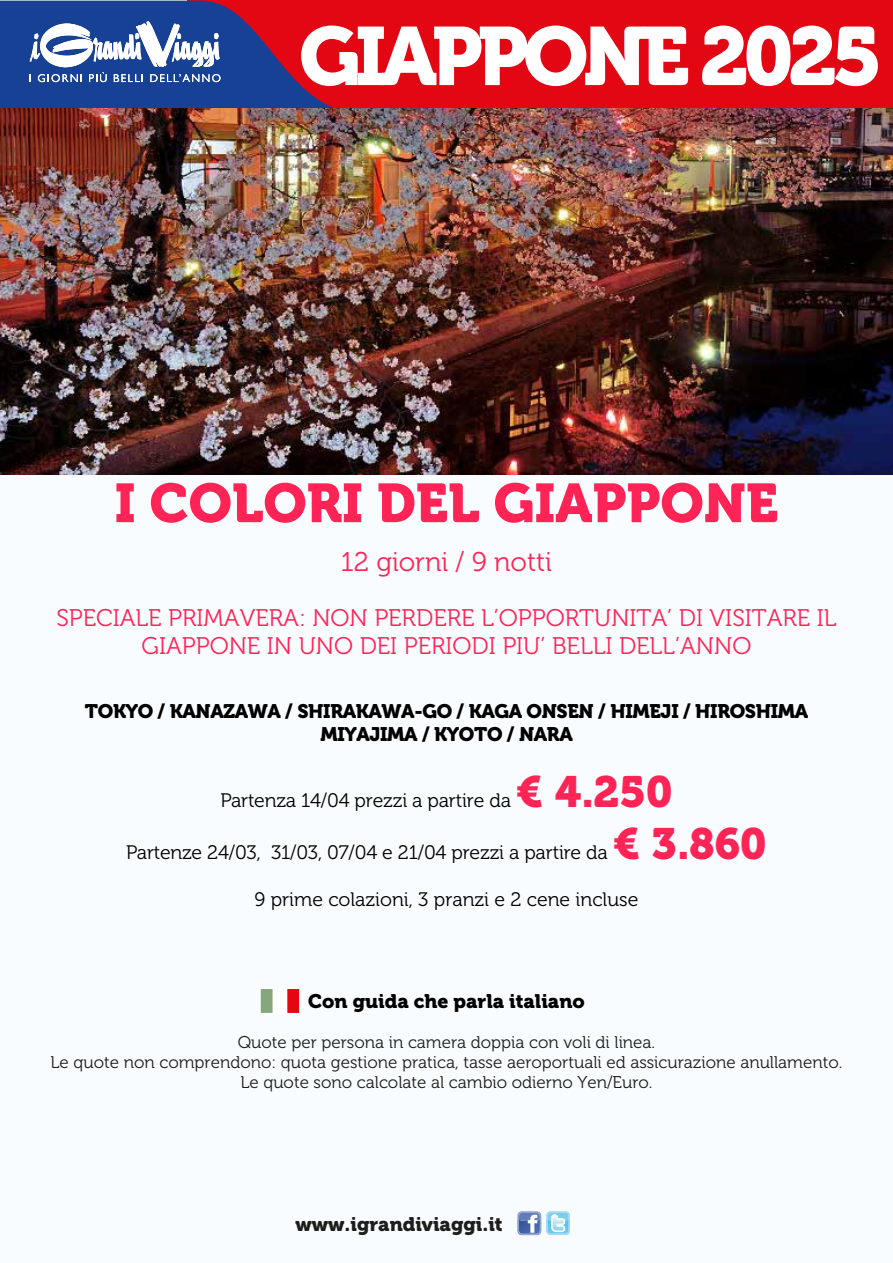
<style>
.page{position:relative;width:893px;height:1263px;background:#fff}
.page>*{position:absolute;margin:0;border:0;box-sizing:border-box;transform-origin:0 0}
.t1{font:81.9px "Museo 900";letter-spacing:-.065em;color:#fff}
.t2{font:54.3px "Museo 900";color:#ff2455}
.t3{font:43.5px "Museo 900";letter-spacing:-.005em;color:#ff2456}
.t4{font:27px "Museo 300";color:#ff2455}
.t5{font:24px/28.8px "Museo 300";color:#ff2455;text-align:center}
.t6{font:19.5px "Museo 300";letter-spacing:-.01em;color:#000}
.t7{font:19.5px/23.4px "Museo 900";letter-spacing:-.02em;color:#000;text-align:center}
.t8{font:19.5px "Museo 900";color:#000}
.t9{font:19.5px "Museo 900";color:#1d1d1b}
.t10{font:16.95px/20.4px "Museo 300";color:#1d1d1b;text-align:center}
</style>
<div class="page">
<div style="left:0;top:0;width:893px;height:1262px;background:#f9fcfe"></div>
<div style="left:187px;top:0;width:706px;height:108px;background:#e30613"></div>
<svg style="left:0;top:1px;width:337px;height:108px"></svg>
<svg style="left:518px;top:1211px;width:52px;height:24px"></svg>
<div style="left:271px;top:987px;width:19px;height:27px;background:#fff"></div>
<div style="left:259px;top:987px;width:15px;height:27px;background:#86a77b;border:2px solid #fff"></div>
<div style="left:286px;top:987px;width:15px;height:27px;background:#e30613;border:2px solid #fff"></div>
<img style="left:0;top:109px;width:893px;height:366px">
<h1 class="t1" style="left:299px;top:10px;width:584px">GIAPPONE 2025</h1>
<h2 class="t2" style="left:115px;top:472px;width:665px">I COLORI DEL GIAPPONE</h2>
<h3 class="t4" style="left:341px;top:547px;width:213px">12 giorni / 9 notti</h3>
<h3 class="t5" style="left:56px;top:603px;width:782px">SPECIALE PRIMAVERA: NON PERDERE L’OPPORTUNITA’ DI VISITARE IL<br>GIAPPONE IN UNO DEI PERIODI PIU’ BELLI DELL’ANNO</h3>
<p class="t7" style="left:85px;top:699px;width:725px">TOKYO / KANAZAWA / SHIRAKAWA-GO / KAGA ONSEN / HIMEJI / HIROSHIMA<br>MIYAJIMA / KYOTO / NARA</p>
<h3 class="t3" style="left:516px;top:767px;width:158px">€ 4.250</h3>
<p class="t6" style="left:126px;top:842px;width:483px">Partenze 24/03, 31/03, 07/04 e 21/04 prezzi a partire da</p>
<p class="t6" style="left:220px;top:790px;width:292px">Partenza 14/04 prezzi a partire da</p>
<h3 class="t3" style="left:613px;top:819px;width:156px">€ 3.860</h3>
<p class="t6" style="left:255px;top:889px;width:385px">9 prime colazioni, 3 pranzi e 2 cene incluse</p>
<p class="t8" style="left:308px;top:990px;width:278px">Con guida che parla italiano</p>
<p class="t10" style="left:51px;top:1032px;width:793px">Quote per persona in camera doppia con voli di linea.<br>Le quote non comprendono: quota gestione pratica, tasse aeroportuali ed assicurazione anullamento.<br>Le quote sono calcolate al cambio odierno Yen/Euro.</p>
<p class="t9" style="left:296px;top:1213px;width:208px">www.igrandiviaggi.it</p>
</div>
